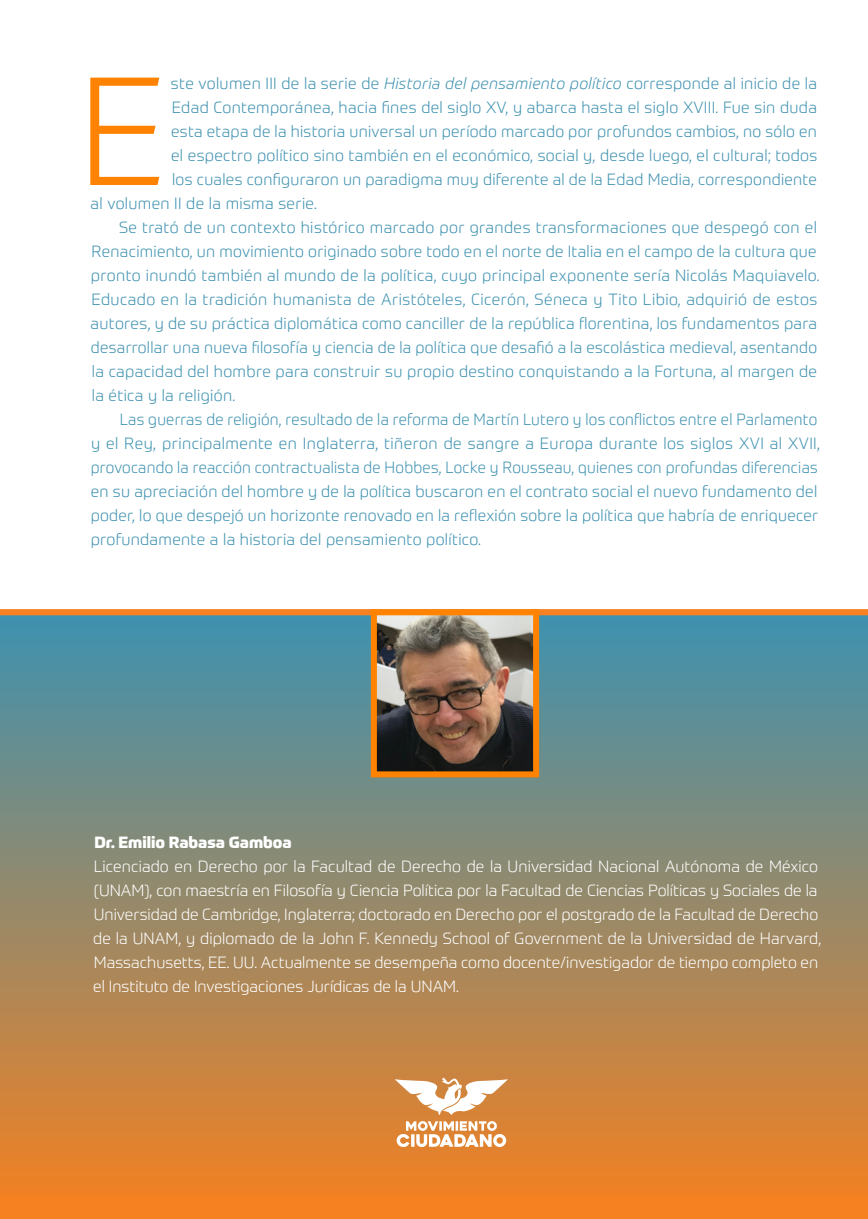
<style>
.page{position:relative;width:868px;height:1219px;background:#fff}
.page>*{position:absolute;margin:0;border:0;box-sizing:border-box;transform-origin:0 0}
.Normal__Web{font:300 150.8px "Prometo";color:#ff8200}
.Normal__Web-2{font:300 16px/24px "Prometo";letter-spacing:.02em;color:#3f92b0}
.Normal__Web-3{font:300 16px/24px "Prometo";letter-spacing:.02em;color:#3f92b0;scale:.96 1}
.Normal__Web-4{font:300 16px/24px "Prometo";color:#fff}
.Normal__Web-5{font:800 16px "Prometo";color:#fff}
.s1{font-style:italic}
</style>
<div class="page">
<div style="left:0;top:1202px;width:867px;height:17px;background:#f58120"></div>
<svg style="left:0;top:609px;width:867px;height:593px;background:#9b8865"></svg>
<svg style="left:394px;top:1078px;width:114px;height:37px"></svg>
<svg style="left:396px;top:1121px;width:110px;height:26px"></svg>
<img style="left:378px;top:616px;width:154px;height:154px">
<div style="left:371px;top:609px;width:168px;height:168px;border:6px solid #ff8200"></div>
<p class="Normal__Web" style="left:78px;top:41px;width:91px">E</p>
<p class="Normal__Web-2" style="left:171px;top:71px;width:647px">ste volumen III de la serie de <span class="s1">Historia del pensamiento político</span> corresponde al inicio de la</p>
<p class="Normal__Web-2" style="left:172px;top:95px;width:646px">Edad Contemporánea, hacia fines del siglo XV, y abarca hasta el siglo XVIII. Fue sin duda</p>
<p class="Normal__Web-2" style="left:171px;top:119px;width:647px">esta etapa de la historia universal un período marcado por profundos cambios, no sólo en</p>
<p class="Normal__Web-2" style="left:171px;top:143px;width:647px">el espectro político sino también en el económico, social y, desde luego, el cultural; todos</p>
<p class="Normal__Web-2" style="left:172px;top:167px;width:646px">los cuales configuraron un paradigma muy diferente al de la Edad Media, correspondiente</p>
<p class="Normal__Web-2" style="left:91px;top:191px;width:228px">al volumen II de la misma serie.</p>
<p class="Normal__Web-2" style="left:91px;top:215px;width:730px;text-indent:28px">Se trató de un contexto histórico marcado por grandes transformaciones que despegó con el Renacimiento, un movimiento originado sobre todo en el norte de Italia en el campo de la cultura que pronto inundó también al mundo de la política, cuyo principal exponente sería Nicolás Maquiavelo.<br>Educado en la tradición humanista de Aristóteles, Cicerón, Séneca y Tito Libio, adquirió de estos autores, y de su práctica diplomática como canciller de la república florentina, los fundamentos para desarrollar una nueva filosofía y ciencia de la política que desafió a la escolástica medieval, asentando la capacidad del hombre para construir su propio destino conquistando a la Fortuna, al margen de la ética y la religión.</p>
<p class="Normal__Web-3" style="left:91px;top:407px;width:761px;text-indent:29px">Las guerras de religión, resultado de la reforma de Martín Lutero y los conflictos entre el Parlamento y el Rey, principalmente en Inglaterra, tiñeron de sangre a Europa durante los siglos XVI al XVII, provocando la reacción contractualista de Hobbes, Locke y Rousseau, quienes con profundas diferencias en su apreciación del hombre y de la política buscaron en el contrato social el nuevo fundamento del poder, lo que despejó un horizonte renovado en la reflexión sobre la política que habría de enriquecer profundamente a la historia del pensamiento político.</p>
<p class="Normal__Web-5" style="left:94px;top:832px;width:199px">Dr. Emilio Rabasa Gamboa</p>
<p class="Normal__Web-4" style="left:93px;top:854px;width:729px">Licenciado en Derecho por la Facultad de Derecho de la Universidad Nacional Autónoma de México (UNAM), con maestría en Filosofía y Ciencia Política por la Facultad de Ciencias Políticas y Sociales de la Universidad de Cambridge, Inglaterra; doctorado en Derecho por el postgrado de la Facultad de Derecho de la UNAM, y diplomado de la John F. Kennedy School of Government de la Universidad de Harvard, Massachusetts, EE. UU. Actualmente se desempeña como docente/investigador de tiempo completo en el Instituto de Investigaciones Jurídicas de la UNAM.</p>
</div>
